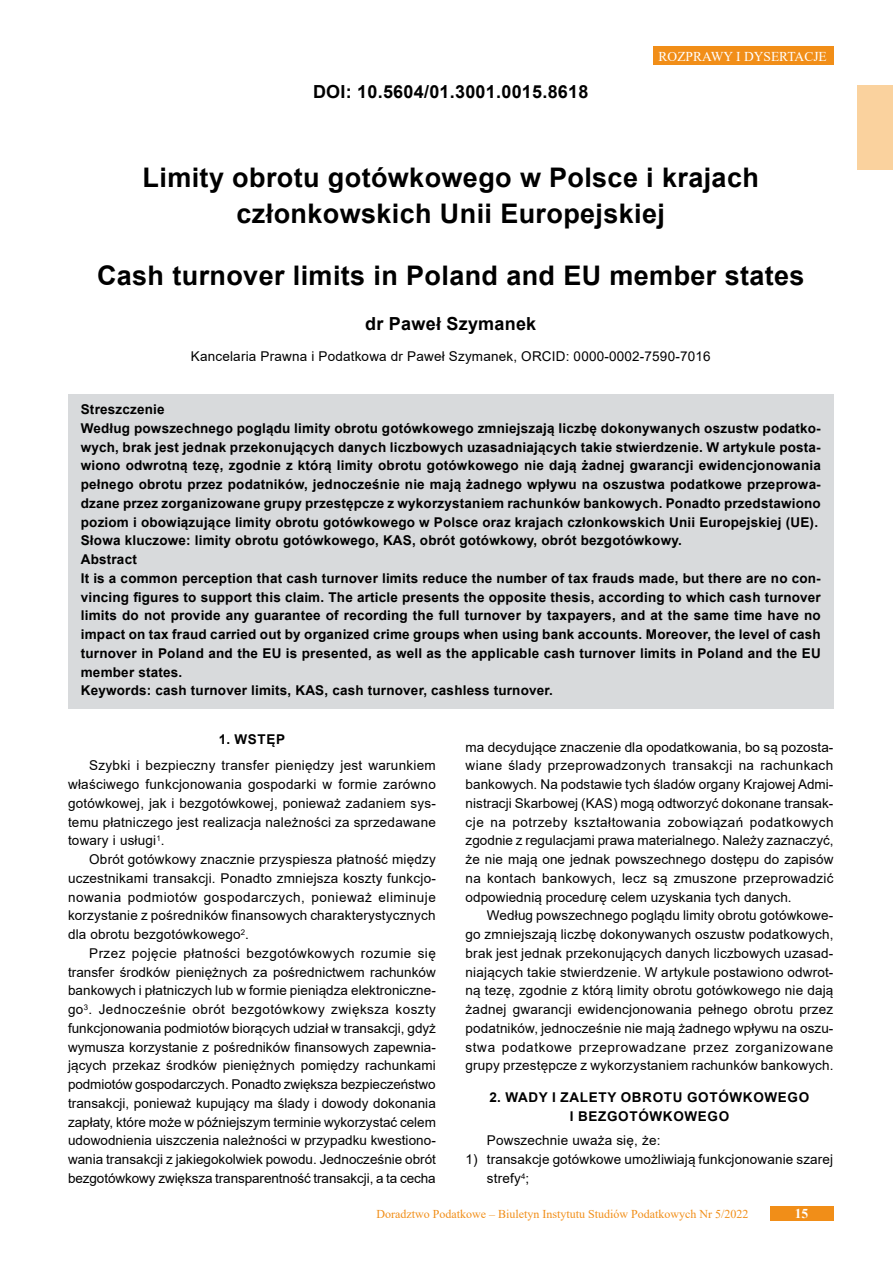
<style>
.page{position:relative;width:893px;height:1263px;background:#fff}
.page>*{position:absolute;margin:0;border:0;box-sizing:border-box;transform-origin:0 0}
.tytul{font:700 27px/36px "Arial";letter-spacing:.015em;color:#000;text-align:center}
.doi{font:700 18px "Arial";letter-spacing:.015em;color:#000}
.autor1{font:700 18px "Arial";letter-spacing:.015em;color:#000}
.tekst{font:13.5px/18.8px "Arial";letter-spacing:.01em;color:#000;text-align:justify}
.lead{font:700 13.5px/18.8px "Arial";letter-spacing:.015em;color:#000;text-align:justify}
.inf_o_autorze{font:13.5px "Arial";letter-spacing:.015em;color:#000}
.punkt1{font:13.5px/18.8px "Arial";letter-spacing:.01em;color:#000}
.Srodtytul{font:700 13.5px/18.8px "Arial";letter-spacing:.05em;color:#000;text-align:center}
.t1{font:13.5px "Times New Roman";color:#fff}
.t2{font:700 13.5px "Times New Roman";color:#fff}
.t3{font:12px "Times New Roman";color:#f18e18}
</style>
<div class="page">
<div style="left:770px;top:1205px;width:63px;height:15px;background:#f18e18"></div>
<div style="left:653px;top:46px;width:180px;height:19px;background:#f18e18"></div>
<div style="left:857px;top:85px;width:36px;height:85px;background:#fad29e"></div>
<div style="left:68px;top:394px;width:765px;height:34px;background:#d8dadc"></div>
<div style="left:68px;top:412px;width:765px;height:128px;background:#d8dadc"></div>
<div style="left:68px;top:525px;width:765px;height:34px;background:#d8dadc"></div>
<div style="left:68px;top:544px;width:765px;height:34px;background:#d8dadc"></div>
<div style="left:68px;top:562px;width:765px;height:128px;background:#d8dadc"></div>
<div style="left:68px;top:675px;width:765px;height:34px;background:#d8dadc"></div>
<p class="doi" style="left:313px;top:79px;width:277px">DOI: 10.5604/01.3001.0015.8618</p>
<p class="t1" style="left:659px;top:47px;width:170px">ROZPRAWY I DYSERTACJE</p>
<p class="tytul" style="left:143px;top:160px;width:618px">Limity obrotu gotówkowego w Polsce i krajach członkowskich Unii Europejskiej</p>
<p class="tytul" style="left:97px;top:258px;width:709px">Cash turnover limits in Poland and EU member states</p>
<p class="autor1" style="left:365px;top:311px;width:173px">dr Paweł Szymanek</p>
<p class="inf_o_autorze" style="left:191px;top:347px;width:521px">Kancelaria Prawna i Podatkowa dr Paweł Szymanek, ORCID: 0000-0002-7590-7016</p>
<p class="lead" style="left:81px;top:400px;width:85px">Streszczenie</p>
<p class="lead" style="left:81px;top:419px;width:742px">Według powszechnego poglądu limity obrotu gotówkowego zmniejszają liczbę dokonywanych oszustw podatko&shy;wych, brak jest jednak przekonujących danych liczbowych uzasadniających takie stwierdzenie. W artykule posta&shy;wiono odwrotną tezę, zgodnie z którą limity obrotu gotówkowego nie dają żadnej gwarancji ewidencjonowania pełnego obrotu przez podatników, jednocześnie nie mają żadnego wpływu na oszustwa podatkowe przeprowa&shy;dzane przez zorganizowane grupy przestępcze z wykorzystaniem rachunków bankowych. Ponadto przedstawiono poziom i obowiązujące limity obrotu gotówkowego w Polsce oraz krajach członkowskich Unii Europejskiej (UE).</p>
<p class="lead" style="left:81px;top:531px;width:603px">Słowa kluczowe: limity obrotu gotówkowego, KAS, obrót gotówkowy, obrót bezgotówkowy.</p>
<p class="lead" style="left:81px;top:550px;width:58px">Abstract</p>
<p class="lead" style="left:81px;top:569px;width:742px">It is a common perception that cash turnover limits reduce the number of tax frauds made, but there are no con&shy;vincing figures to support this claim. The article presents the opposite thesis, according to which cash turnover limits do not provide any guarantee of recording the full turnover by taxpayers, and at the same time have no impact on tax fraud carried out by organized crime groups when using bank accounts. Moreover, the level of cash turnover in Poland and the EU is presented, as well as the applicable cash turnover limits in Poland and the EU member states.</p>
<p class="lead" style="left:81px;top:681px;width:474px">Keywords: cash turnover limits, KAS, cash turnover, cashless turnover.</p>
<p class="Srodtytul" style="left:219px;top:730px;width:68px">1. WSTĘP</p>
<p class="tekst" style="left:68px;top:756px;width:369px;text-indent:21px">Szybki i bezpieczny transfer pieniędzy jest warunkiem właściwego funkcjonowania gospodarki w formie zarówno gotówkowej, jak i bezgotówkowej, ponieważ zadaniem sys&shy;temu płatniczego jest realizacja należności za sprzedawane towary i usługi<sup>1</sup>.</p>
<p class="tekst" style="left:68px;top:850px;width:369px;text-indent:21px">Obrót gotówkowy znacznie przyspiesza płatność między uczestnikami transakcji. Ponadto zmniejsza koszty funkcjo&shy;nowania podmiotów gospodarczych, ponieważ eliminuje korzystanie z pośredników finansowych charakterystycznych dla obrotu bezgotówkowego<sup>2</sup>.</p>
<p class="tekst" style="left:68px;top:944px;width:369px;text-indent:21px">Przez pojęcie płatności bezgotówkowych rozumie się transfer środków pieniężnych za pośrednictwem rachunków bankowych i płatniczych lub w formie pieniądza elektroniczne&shy;go<sup>3</sup>. Jednocześnie obrót bezgotówkowy zwiększa koszty funkcjonowania podmiotów biorących udział w transakcji, gdyż wymusza korzystanie z pośredników finansowych zapewnia&shy;jących przekaz środków pieniężnych pomiędzy rachunkami podmiotów gospodarczych. Ponadto zwiększa bezpieczeństwo transakcji, ponieważ kupujący ma ślady i dowody dokonania zapłaty, które może w późniejszym terminie wykorzystać celem udowodnienia uiszczenia należności w przypadku kwestiono&shy;wania transakcji z jakiegokolwiek powodu. Jednocześnie obrót bezgotówkowy zwiększa transparentność transakcji, a ta cecha</p>
<p class="tekst" style="left:466px;top:737px;width:369px">ma decydujące znaczenie dla opodatkowania, bo są pozosta&shy;wiane ślady przeprowadzonych transakcji na rachunkach bankowych. Na podstawie tych śladów organy Krajowej Admi&shy;nistracji Skarbowej (KAS) mogą odtworzyć dokonane transak&shy;cje na potrzeby kształtowania zobowiązań podatkowych zgodnie z regulacjami prawa materialnego. Należy zaznaczyć, że nie mają one jednak powszechnego dostępu do zapisów na kontach bankowych, lecz są zmuszone przeprowadzić odpowiednią procedurę celem uzyskania tych danych.</p>
<p class="tekst" style="left:466px;top:906px;width:369px;text-indent:21px">Według powszechnego poglądu limity obrotu gotówkowe&shy;go zmniejszają liczbę dokonywanych oszustw podatkowych, brak jest jednak przekonujących danych liczbowych uzasad&shy;niających takie stwierdzenie. W artykule postawiono odwrot&shy;ną tezę, zgodnie z którą limity obrotu gotówkowego nie dają żadnej gwarancji ewidencjonowania pełnego obrotu przez podatników, jednocześnie nie mają żadnego wpływu na oszu&shy;stwa podatkowe przeprowadzane przez zorganizowane grupy przestępcze z wykorzystaniem rachunków bankowych.</p>
<p class="Srodtytul" style="left:490px;top:1088px;width:321px">2. WADY I ZALETY OBROTU GOTÓWKOWEGO<br>I BEZGOTÓWKOWEGO</p>
<p class="tekst" style="left:487px;top:1131px;width:175px">Powszechnie uważa się, że:</p>
<p class="punkt1" style="left:487px;top:1150px;width:348px;text-indent:-21px">1) transakcje gotówkowe umożliwiają funkcjonowanie szarej strefy<sup>4</sup>;</p>
<p class="t3" style="left:376px;top:1205px;width:373px">Doradztwo Podatkowe – Biuletyn Instytutu Studiów Podatkowych Nr 5/2022</p>
<p class="t2" style="left:795px;top:1204px;width:15px">15</p>
</div>
